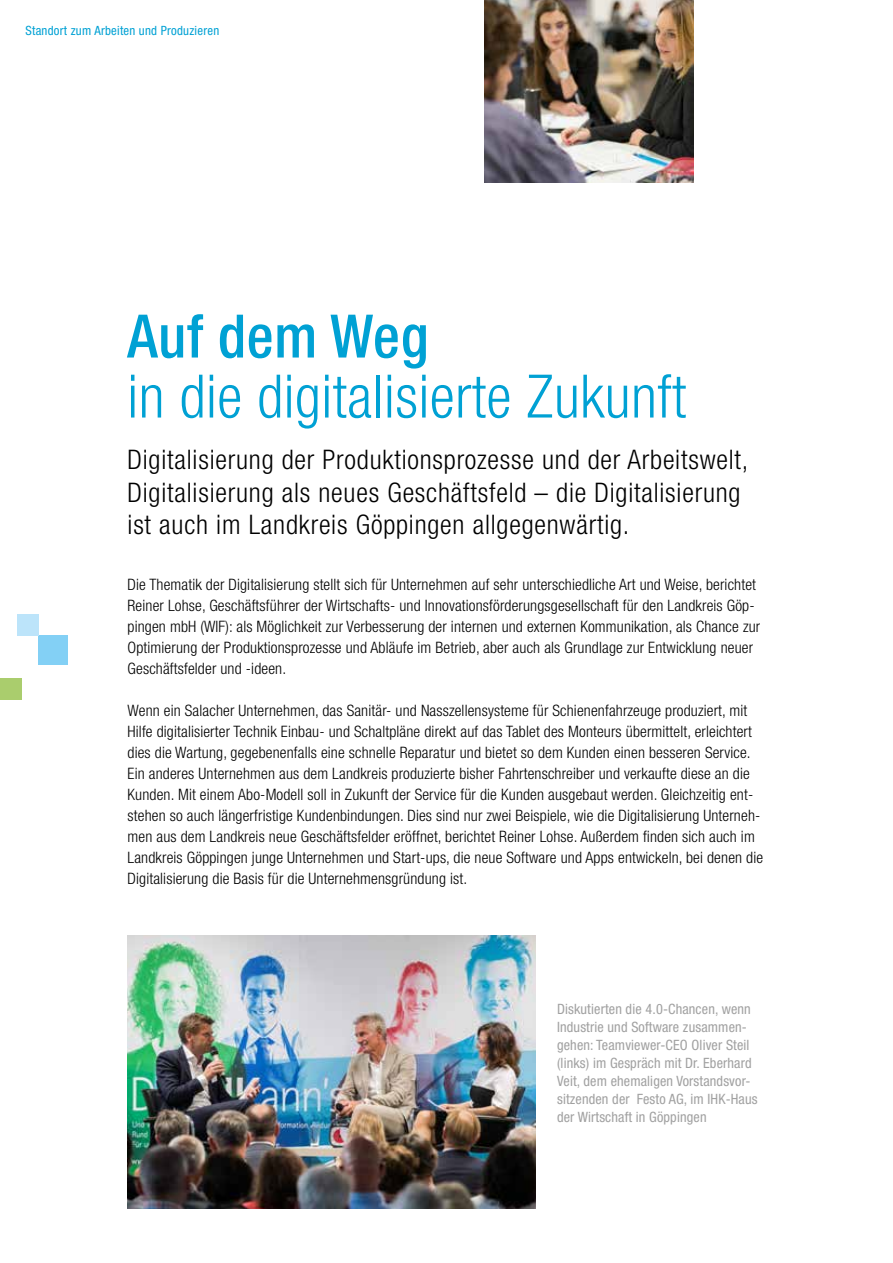
<style>
.page{position:relative;width:893px;height:1263px;background:#fff}
.page>*{position:absolute;margin:0;border:0;box-sizing:border-box;transform-origin:0 0}
.t1{font:300 condensed 60px "Helvetica Neue LT Std";letter-spacing:.01em;color:#00a1d4}
.t2{font:500 condensed 60px "Helvetica Neue LT Std";letter-spacing:.01em;color:#00a1d4}
.t3{font:300 condensed 27px/32.4px "Helvetica Neue LT Std";letter-spacing:.03em;color:#000}
.t4{font:300 condensed 15.75px/21px "Helvetica Neue LT Std";letter-spacing:.01em;color:#000}
.t5{font:condensed 14.25px/18px "Helvetica Neue LT Std";letter-spacing:.01em;color:#a1a1a1}
.t6{font:condensed 12.75px "Helvetica Neue LT Std";letter-spacing:.02em;color:#00a1d4}
</style>
<div class="page">
<div style="left:39px;top:636px;width:29px;height:29px;background:#83d0f5"></div>
<div style="left:0;top:678px;width:21px;height:21px;background:#aacd6d"></div>
<div style="left:18px;top:614px;width:21px;height:22px;background:#bce4fa"></div>
<img style="left:128px;top:935px;width:408px;height:274px">
<img style="left:485px;top:0;width:208px;height:183px">
<p class="t6" style="left:26px;top:23px;width:195px">Standort zum Arbeiten und Produzieren</p>
<h1 class="t2" style="left:127px;top:300px;width:303px">Auf dem Weg</h1>
<h1 class="t1" style="left:127px;top:362px;width:560px">in die digitalisierte Zukunft</h1>
<h2 class="t3" style="left:128px;top:443px;width:622px">Digitalisierung der Produktionsprozesse und der Arbeitswelt,<br>Digitalisierung als neues Geschäftsfeld – die Digitalisierung ist auch im Landkreis Göppingen allgegenwärtig.</h2>
<p class="t4" style="left:128px;top:573px;width:634px">Die Thematik der Digitalisierung stellt sich für Unternehmen auf sehr unterschiedliche Art und Weise, berichtet Reiner Lohse, Geschäftsführer der Wirtschafts- und Innovationsförderungsgesellschaft für den Landkreis Göp&shy;pingen mbH (WIF): als Möglichkeit zur Verbesserung der internen und externen Kommunikation, als Chance zur Optimierung der Produktionsprozesse und Abläufe im Betrieb, aber auch als Grundlage zur Entwicklung neuer Geschäftsfelder und -ideen.</p>
<p class="t4" style="left:128px;top:699px;width:637px">Wenn ein Salacher Unternehmen, das Sanitär- und Nasszellensysteme für Schienenfahrzeuge produziert, mit Hilfe digitalisierter Technik Einbau- und Schaltpläne direkt auf das Tablet des Monteurs übermittelt, erleichtert dies die Wartung, gegebenenfalls eine schnelle Reparatur und bietet so dem Kunden einen besseren Service.<br>Ein anderes Unternehmen aus dem Landkreis produzierte bisher Fahrtenschreiber und verkaufte diese an die Kunden. Mit einem Abo-Modell soll in Zukunft der Service für die Kunden ausgebaut werden. Gleichzeitig ent&shy;stehen so auch längerfristige Kundenbindungen. Dies sind nur zwei Beispiele, wie die Digitalisierung Unterneh&shy;men aus dem Landkreis neue Geschäftsfelder eröffnet, berichtet Reiner Lohse. Außerdem finden sich auch im Landkreis Göppingen junge Unternehmen und Start-ups, die neue Software und Apps entwickeln, bei denen die Digitalisierung die Basis für die Unternehmensgründung ist.</p>
<p class="t5" style="left:557px;top:1000px;width:202px">Diskutierten die 4.0-Chancen, wenn Industrie und Software zusammen&shy;gehen: Teamviewer-CEO Oliver Steil (links) im Gespräch mit Dr. Eberhard Veit, dem ehemaligen Vorstandsvor&shy;sitzenden der Festo AG, im IHK-Haus der Wirtschaft in Göppingen</p>
</div>
